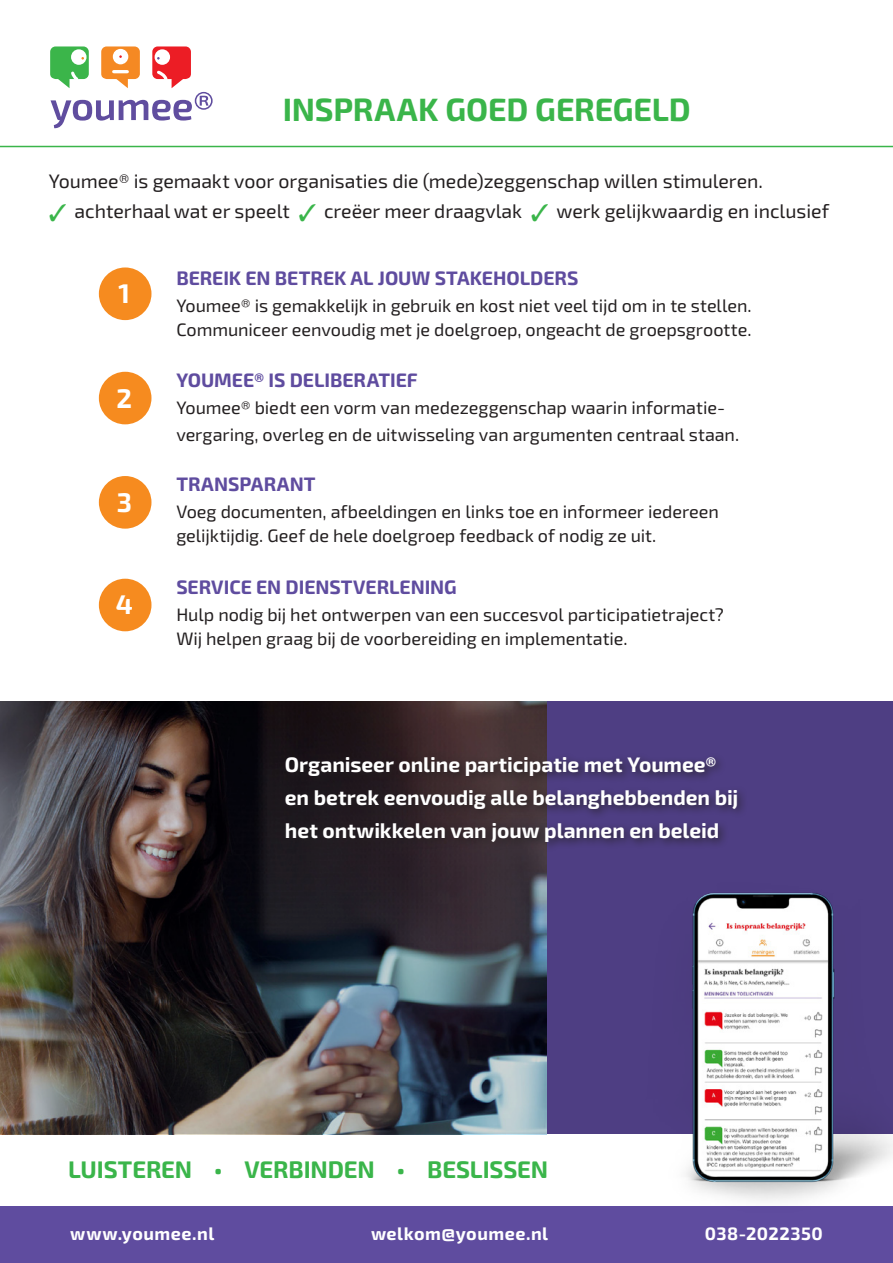
<style>
.page{position:relative;width:893px;height:1263px;background:#fff}
.page>*{position:absolute;margin:0;border:0;box-sizing:border-box;transform-origin:0 0}
.t1{font:700 32.25px "Exo 2";letter-spacing:-.005em;color:#3ab54a}
.t2{font:700 27px "Exo 2";color:#fff}
.t3{font:700 24px "Exo 2";letter-spacing:-.005em;color:#3ab54a}
.t4{font:700 21px/33px "Exo 2";color:#fff}
.t5{font:19.5px "Exo 2";color:#231f20}
.t6{font:700 19.5px "Exo 2";letter-spacing:-.005em;color:#5f4c9f}
.t7{font:18px/24px "Exo 2";letter-spacing:-.005em;color:#231f20}
.t8{font:700 18px "Exo 2";letter-spacing:.025em;color:#fff}
.s1{color:#3ab54a}
</style>
<div class="page">
<img style="left:0;top:702px;width:893px;height:432px">
<div style="left:0;top:1207px;width:893px;height:56px;background:#5f4c9f"></div>
<div style="left:99px;top:267px;width:52px;height:53px;background:#f68b1f;border-radius:50%"></div>
<div style="left:99px;top:372px;width:52px;height:52px;background:#f68b1f;border-radius:50%"></div>
<div style="left:99px;top:476px;width:52px;height:53px;background:#f68b1f;border-radius:50%"></div>
<div style="left:99px;top:579px;width:52px;height:52px;background:#f68b1f;border-radius:50%"></div>
<div style="left:281px;top:752px;width:467px;height:101px;background:#231f20;opacity:.75"></div>
<img style="left:598px;top:877px;width:295px;height:330px">
<div style="left:50px;top:46px;width:39px;height:33px;background:#3bb54a;border-radius:5px"></div>
<div style="left:71px;top:49px;width:16px;height:16px;background:#fff;border-radius:50%"></div>
<div style="left:152px;top:46px;width:39px;height:33px;background:#ec1d25;border-radius:5px"></div>
<div style="left:155px;top:49px;width:15px;height:16px;background:#fff;border-radius:50%"></div>
<div style="left:101px;top:46px;width:39px;height:33px;background:#f58923;border-radius:5px"></div>
<div style="left:113px;top:49px;width:15px;height:15px;background:#fff;border-radius:50%"></div>
<svg style="left:51px;top:68px;width:162px;height:60px"></svg>
<hr style="left:0;top:146px;width:893px;height:1px;background:#3ab54a">
<p class="t1" style="left:283px;top:90px;width:410px">INSPRAAK GOED GEREGELD</p>
<p class="t5" style="left:49px;top:170px;width:715px">Youmee® is gemaakt voor organisaties die (mede)zeggenschap willen stimuleren.</p>
<p class="t5" style="left:49px;top:200px;width:782px"><span class="s1">✓</span> achterhaal wat er speelt <span class="s1">✓</span> creëer meer draagvlak <span class="s1">✓</span> werk gelijkwaardig en inclusief</p>
<p class="t2" style="left:119px;top:278px;width:13px">1</p>
<p class="t2" style="left:117px;top:382px;width:17px">2</p>
<p class="t2" style="left:117px;top:486px;width:17px">3</p>
<p class="t2" style="left:116px;top:589px;width:19px">4</p>
<p class="t6" style="left:176px;top:267px;width:404px">BEREIK EN BETREK AL JOUW STAKEHOLDERS</p>
<p class="t7" style="left:176px;top:295px;width:577px">Youmee® is gemakkelijk in gebruik en kost niet veel tijd om in te stellen.<br>Communiceer eenvoudig met je doelgroep, ongeacht de groepsgrootte.</p>
<p class="t6" style="left:176px;top:368px;width:243px">YOUMEE® IS DELIBERATIEF</p>
<p class="t7" style="left:176px;top:394px;width:564px;line-height:27px">Youmee® biedt een vorm van medezeggenschap waarin informatie&shy;vergaring, overleg en de uitwisseling van argumenten centraal staan.</p>
<p class="t6" style="left:176px;top:472px;width:141px">TRANSPARANT</p>
<p class="t7" style="left:176px;top:500px;width:544px">Voeg documenten, afbeeldingen en links toe en informeer iedereen gelijktijdig. Geef de hele doelgroep feedback of nodig ze uit.</p>
<p class="t6" style="left:176px;top:575px;width:282px">SERVICE EN DIENSTVERLENING</p>
<p class="t7" style="left:176px;top:602px;width:549px">Hulp nodig bij het ontwerpen van een succesvol participatietraject?<br>Wij helpen graag bij de voorbereiding en implementatie.</p>
<p class="t4" style="left:285px;top:749px;width:455px">Organiseer online participatie met Youmee® en betrek eenvoudig alle belanghebbenden bij het ontwikkelen van jouw plannen en beleid</p>
<p class="t3" style="left:68px;top:1155px;width:482px">LUISTEREN • VERBINDEN • BESLISSEN</p>
<p class="t8" style="left:70px;top:1222px;width:146px">www.youmee.nl</p>
<p class="t8" style="left:371px;top:1222px;width:179px">welkom@youmee.nl</p>
<p class="t8" style="left:705px;top:1222px;width:119px">038-2022350</p>
</div>
